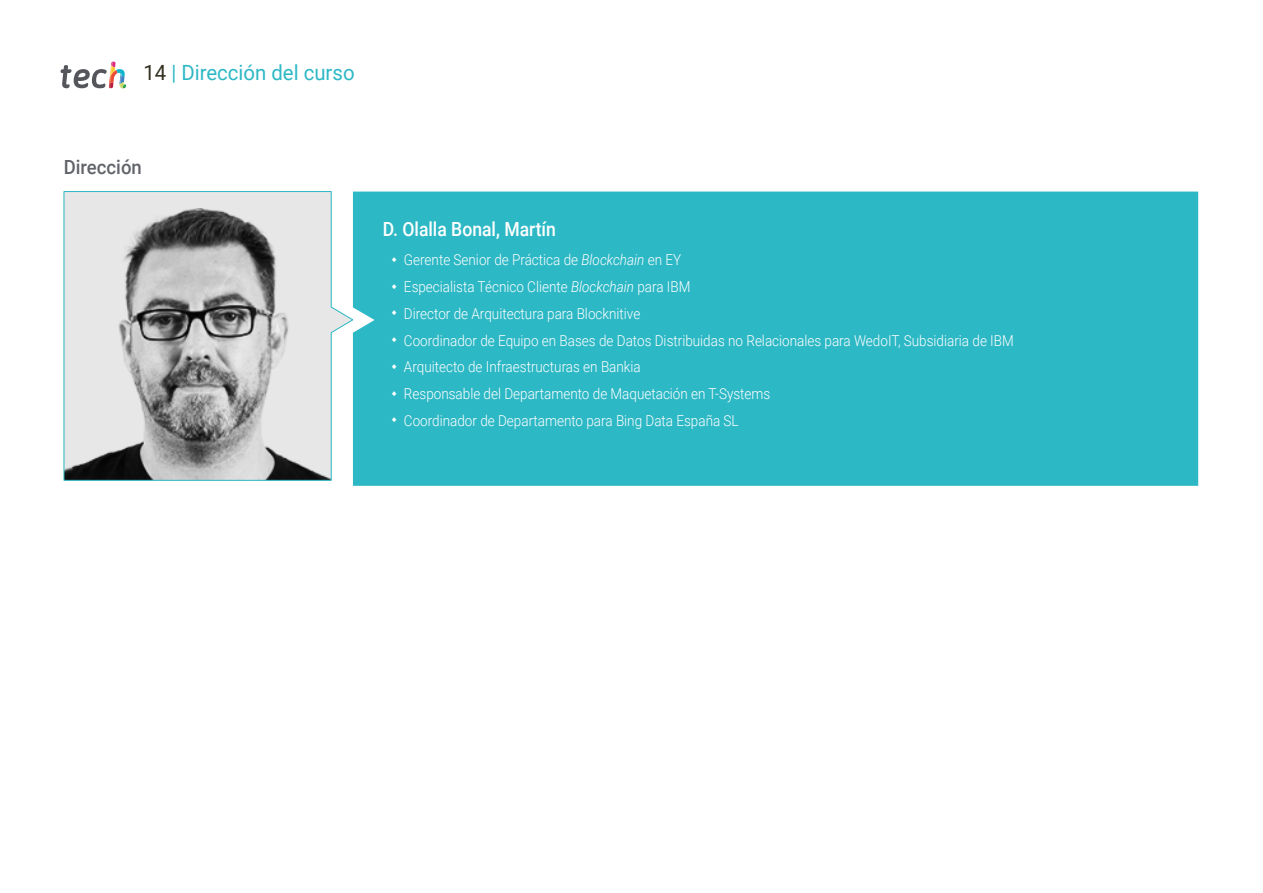
<style>
.page{position:relative;width:1263px;height:893px;background:#fff}
.page>*{position:absolute;margin:0;border:0;box-sizing:border-box;transform-origin:0 0}
.t1{font:21px "Roboto";color:#2db8c5}
.t2{font:500 19.5px "Roboto";color:#fff;scale:.9 1}
.t3{font:500 19.5px "Roboto";color:#61646a;scale:.95 1}
.t4{font:300 15px/26.7px "Roboto";color:#fff;scale:.9 1}
.s1{color:#312e20}
.s2{font-style:italic}
</style>
<div class="page">
<svg style="left:61px;top:62px;width:65px;height:27px"></svg>
<div style="left:353px;top:192px;width:845px;height:294px;background:#2db8c5"></div>
<svg style="left:64px;top:191px;width:289px;height:290px;background:#bcbebe"></svg>
<svg style="left:392px;top:257px;width:5px;height:5px"></svg>
<svg style="left:392px;top:284px;width:5px;height:5px"></svg>
<svg style="left:392px;top:311px;width:5px;height:5px"></svg>
<svg style="left:392px;top:337px;width:5px;height:5px"></svg>
<svg style="left:392px;top:364px;width:5px;height:5px"></svg>
<svg style="left:392px;top:391px;width:5px;height:5px"></svg>
<svg style="left:392px;top:418px;width:5px;height:5px"></svg>
<h1 class="t1" style="left:144px;top:57px;width:213px"><span class="s1">14</span> | Dirección del curso</h1>
<h2 class="t3" style="left:64px;top:153px;width:84px">Dirección</h2>
<h2 class="t2" style="left:383px;top:215px;width:194px">D. Olalla Bonal, Martín</h2>
<p class="t4" style="left:404px;top:246px;width:679px">Gerente Senior de Práctica de <span class="s2">Blockchain</span> en EY<br>Especialista Técnico Cliente <span class="s2">Blockchain</span> para IBM<br>Director de Arquitectura para Blocknitive<br>Coordinador de Equipo en Bases de Datos Distribuidas no Relacionales para WedoIT, Subsidiaria de IBM Arquitecto de Infraestructuras en Bankia<br>Responsable del Departamento de Maquetación en T-Systems<br>Coordinador de Departamento para Bing Data España SL</p>
</div>
